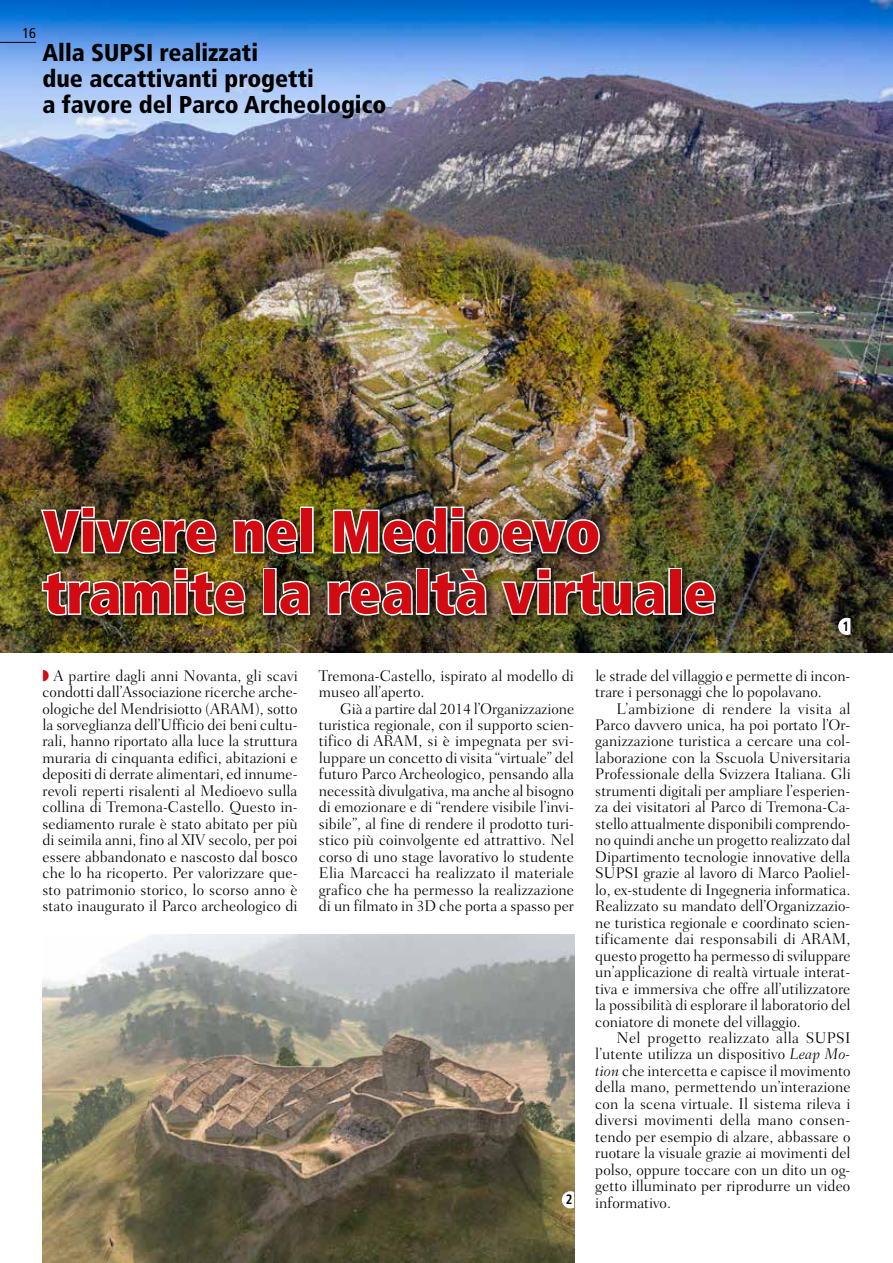
<style>
.page{position:relative;width:893px;height:1263px;background:#fff}
.page>*{position:absolute;margin:0;border:0;box-sizing:border-box;transform-origin:0 0}
.t1{font:900 condensed 58.5px/61.5px "Frutiger LT Std";color:#d20a11}
.t2{font:900 condensed 24.3px/26.2px "Frutiger LT Std";color:#000}
.t3{font:300 15.75px/16.5px "Fairfield LH";color:#000;text-align:justify}
.t4{font:condensed 14.25px "Frutiger LT Std";color:#000}
.t5{font:700 condensed 13.5px "Frutiger";color:#000;scale:.95 1}
.s1{color:#d20a11}
.s2{font-style:italic}
</style>
<div class="page">
<img style="left:0;top:0;width:893px;height:653px">
<div style="left:37px;top:501px;width:689px;height:125px;background:#000;opacity:.75"></div>
<img style="left:39px;top:505px;width:179px;height:51px">
<svg style="left:231px;top:518px;width:68px;height:37px"></svg>
<div style="left:300px;top:506px;width:14px;height:47px;border:3px solid #fff"></div>
<img style="left:331px;top:505px;width:270px;height:51px">
<img style="left:40px;top:566px;width:207px;height:51px">
<div style="left:263px;top:568px;width:14px;height:47px;border:3px solid #fff"></div>
<svg style="left:277px;top:579px;width:35px;height:38px"></svg>
<svg style="left:325px;top:579px;width:90px;height:38px"></svg>
<div style="left:416px;top:568px;width:13px;height:47px;border:3px solid #fff"></div>
<svg style="left:429px;top:567px;width:59px;height:50px"></svg>
<img style="left:499px;top:566px;width:168px;height:51px">
<div style="left:668px;top:568px;width:14px;height:47px;border:3px solid #fff"></div>
<svg style="left:683px;top:579px;width:34px;height:38px"></svg>
<img style="left:43px;top:934px;width:531px;height:329px">
<svg style="left:838px;top:618px;width:12px;height:17px"></svg>
<svg style="left:562px;top:1191px;width:12px;height:17px"></svg>
<hr style="left:0;top:42px;width:36px;height:1px;background:#000">
<p class="t4" style="left:22px;top:25px;width:15px">16</p>
<h2 class="t2" style="left:43px;top:39px;width:345px">Alla SUPSI realizzati<br>due accattivanti progetti<br>a favore del Parco Archeologico</h2>
<h1 class="t1" style="left:43px;top:500px;width:675px">Vivere nel Medioevo tramite la realtà virtuale</h1>
<p class="t5" style="left:842px;top:618px;width:9px">1</p>
<p class="t3" style="left:43px;top:667px;width:257px"><span class="s1">◗</span> A partire dagli anni Novanta, gli scavi condotti dall’Associazione ricerche arche&shy;ologiche del Mendrisiotto (ARAM), sotto la sorveglianza dell’Ufficio dei beni cultu&shy;rali, hanno riportato alla luce la struttura muraria di cinquanta edifici, abitazioni e depositi di derrate alimentari, ed innume&shy;revoli reperti risalenti al Medioevo sulla collina di Tremona-Castello. Questo in&shy;sediamento rurale è stato abitato per più di seimila anni, fino al XIV secolo, per poi essere abbandonato e nascosto dal bosco che lo ha ricoperto. Per valorizzare que&shy;sto patrimonio storico, lo scorso anno è stato inaugurato il Parco archeologico di</p>
<p class="t3" style="left:319px;top:667px;width:257px">Tremona-Castello, ispirato al modello di museo all’aperto.</p>
<p class="t3" style="left:319px;top:700px;width:257px;text-indent:21px">Già a partire dal 2014 l’Organizzazione turistica regionale, con il supporto scien&shy;tifico di ARAM, si è impegnata per svi&shy;luppare un concetto di visita “virtuale” del futuro Parco Archeologico, pensando alla necessità divulgativa, ma anche al bisogno di emozionare e di “rendere visibile l’invi&shy;sibile”, al fine di rendere il prodotto turi&shy;stico più coinvolgente ed attrattivo. Nel corso di uno stage lavorativo lo studente Elia Marcacci ha realizzato il materiale grafico che ha permesso la realizzazione di un filmato in 3D che porta a spasso per</p>
<p class="t5" style="left:566px;top:1191px;width:9px">2</p>
<p class="t3" style="left:595px;top:667px;width:257px">le strade del villaggio e permette di incon&shy;trare i personaggi che lo popolavano.</p>
<p class="t3" style="left:595px;top:700px;width:257px;text-indent:21px">L’ambizione di rendere la visita al Parco davvero unica, ha poi portato l’Or&shy;ganizzazione turistica a cercare una col&shy;laborazione con la Sscuola Universitaria Professionale della Svizzera Italiana. Gli strumenti digitali per ampliare l’esperien&shy;za dei visitatori al Parco di Tremona-Ca&shy;stello attualmente disponibili comprendo&shy;no quindi anche un progetto realizzato dal Dipartimento tecnologie innovative della SUPSI grazie al lavoro di Marco Paoliel&shy;lo, ex-studente di Ingegneria informatica.<br>Realizzato su mandato dell’Organizzazio&shy;ne turistica regionale e coordinato scien&shy;tificamente dai responsabili di ARAM, questo progetto ha permesso di sviluppare un’applicazione di realtà virtuale interat&shy;tiva e immersiva che offre all’utilizzatore la possibilità di esplorare il laboratorio del coniatore di monete del villaggio.</p>
<p class="t3" style="left:595px;top:1029px;width:257px;text-indent:21px">Nel progetto realizzato alla SUPSI l’utente utilizza un dispositivo <span class="s2">Leap Mo&shy;tion</span> che intercetta e capisce il movimento della mano, permettendo un’interazione con la scena virtuale. Il sistema rileva i diversi movimenti della mano consen&shy;tendo per esempio di alzare, abbassare o ruotare la visuale grazie ai movimenti del polso, oppure toccare con un dito un og&shy;getto illuminato per riprodurre un video informativo.</p>
</div>
